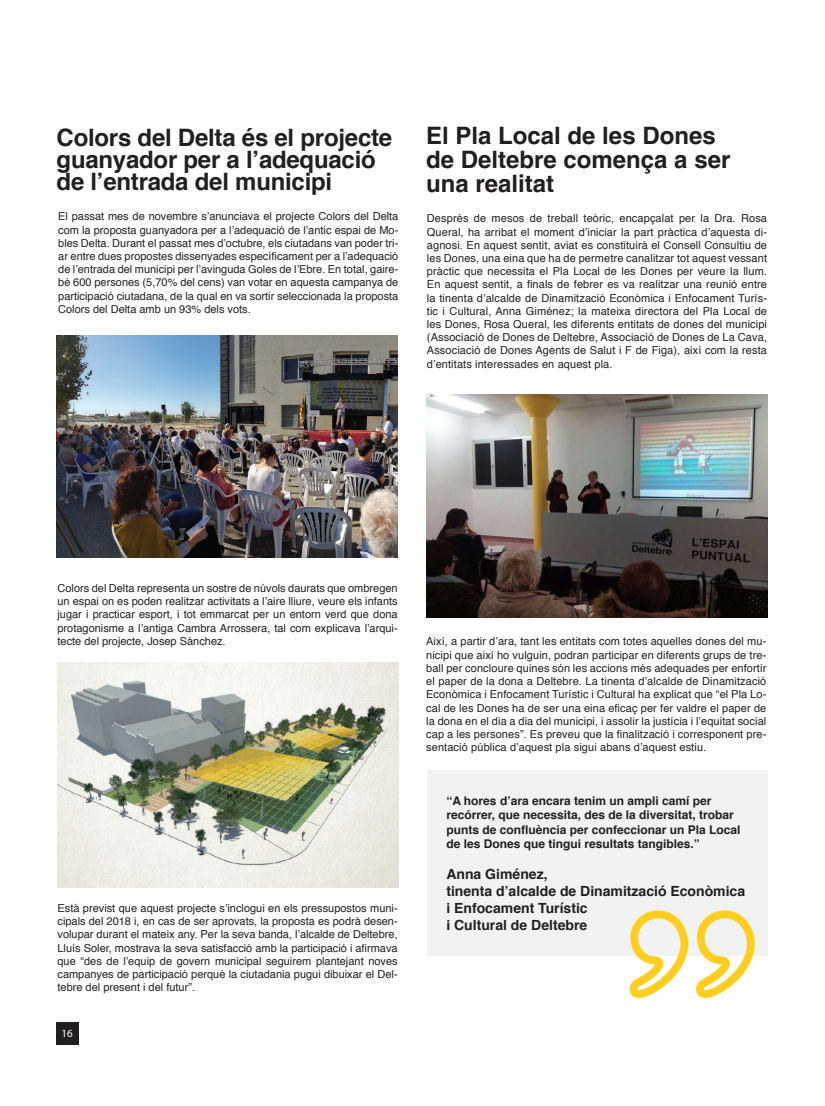
<style>
.page{position:relative;width:825px;height:1106px;background:#fff}
.page>*{position:absolute;margin:0;border:0;box-sizing:border-box;transform-origin:0 0}
.t1{font:700 24px/22px "Helvetica";letter-spacing:-.01em;color:#231f20}
.t2{font:700 24px/24px "Helvetica LT Pro";color:#231f20}
.t3{font:700 14px/16.8px "Helvetica";color:#231f20}
.t4{font:700 12px/14.4px "Helvetica";color:#231f20}
.t5{font:11px/13.2px "Helvetica";color:#231f20;text-align:justify}
.t6{font:11px "Myriad Pro";color:#fff}
</style>
<div class="page">
<div style="left:56px;top:1022px;width:23px;height:22px;background:#231f20"></div>
<img style="left:58px;top:663px;width:341px;height:224px">
<img style="left:56px;top:335px;width:342px;height:222px">
<img style="left:426px;top:395px;width:341px;height:222px">
<div style="left:427px;top:770px;width:341px;height:185px;background:#f1f3f3"></div>
<svg style="left:628px;top:910px;width:128px;height:88px"></svg>
<h1 class="t1" style="left:57px;top:126px;width:337px">Colors del Delta és el projecte guanyador per a l’adequació de l’entrada del municipi</h1>
<p class="t5" style="left:58px;top:210px;width:342px">El passat mes de novembre s’anunciava el projecte Colors del Delta com la proposta guanyadora per a l’adequació de l’antic espai de Mo&shy;bles Delta. Durant el passat mes d’octubre, els ciutadans van poder tri&shy;ar entre dues propostes dissenyades específicament per a l’adequació de l’entrada del municipi per l’avinguda Goles de l’Ebre. En total, gaire&shy;bé 600 persones (5,70% del cens) van votar en aquesta campanya de participació ciutadana, de la qual en va sortir seleccionada la proposta Colors del Delta amb un 93% dels vots.</p>
<h1 class="t2" style="left:426px;top:124px;width:306px">El Pla Local de les Dones de Deltebre comença a ser una realitat</h1>
<p class="t5" style="left:427px;top:212px;width:342px">Després de mesos de treball teòric, encapçalat per la Dra. Rosa Queral, ha arribat el moment d’iniciar la part pràctica d’aquesta di&shy;agnosi. En aquest sentit, aviat es constituirà el Consell Consultiu de les Dones, una eina que ha de permetre canalitzar tot aquest vessant pràctic que necessita el Pla Local de les Dones per veure la llum.<br>En aquest sentit, a finals de febrer es va realitzar una reunió entre la tinenta d’alcalde de Dinamització Econòmica i Enfocament Turís&shy;tic i Cultural, Anna Giménez; la mateixa directora del Pla Local de les Dones, Rosa Queral, les diferents entitats de dones del municipi (Associació de Dones de Deltebre, Associació de Dones de La Cava, Associació de Dones Agents de Salut i F de Figa), així com la resta d’entitats interessades en aquest pla.</p>
<p class="t5" style="left:58px;top:582px;width:342px">Colors del Delta representa un sostre de núvols daurats que ombregen un espai on es poden realitzar activitats a l’aire lliure, veure els infants jugar i practicar esport, i tot emmarcat per un entorn verd que dona protagonisme a l’antiga Cambra Arrossera, tal com explicava l’arqui&shy;tecte del projecte, Josep Sánchez.</p>
<p class="t5" style="left:58px;top:902px;width:342px">Està previst que aquest projecte s’inclogui en els pressupostos muni&shy;cipals del 2018 i, en cas de ser aprovats, la proposta es podrà desen&shy;volupar durant el mateix any. Per la seva banda, l’alcalde de Deltebre, Lluís Soler, mostrava la seva satisfacció amb la participació i afirmava que “des de l’equip de govern municipal seguirem plantejant noves campanyes de participació perquè la ciutadania pugui dibuixar el Del&shy;tebre del present i del futur”.</p>
<p class="t6" style="left:61px;top:1026px;width:13px">16</p>
<p class="t5" style="left:426px;top:635px;width:342px">Així, a partir d’ara, tant les entitats com totes aquelles dones del mu&shy;nicipi que així ho vulguin, podran participar en diferents grups de tre&shy;ball per concloure quines són les accions més adequades per enfortir el paper de la dona a Deltebre. La tinenta d’alcalde de Dinamització Econòmica i Enfocament Turístic i Cultural ha explicat que “el Pla Lo&shy;cal de les Dones ha de ser una eina eficaç per fer valdre el paper de la dona en el dia a dia del municipi, i assolir la justícia i l’equitat social cap a les persones”. Es preveu que la finalització i corresponent pre&shy;sentació pública d’aquest pla sigui abans d’aquest estiu.</p>
<p class="t4" style="left:446px;top:793px;width:296px">“A hores d’ara encara tenim un ampli camí per recórrer, que necessita, des de la diversitat, trobar punts de confluència per confeccionar un Pla Local de les Dones que tingui resultats tangibles.”</p>
<p class="t3" style="left:446px;top:866px;width:300px">Anna Giménez,<br>tinenta d’alcalde de Dinamització Econòmica i Enfocament Turístic<br>i Cultural de Deltebre</p>
</div>
